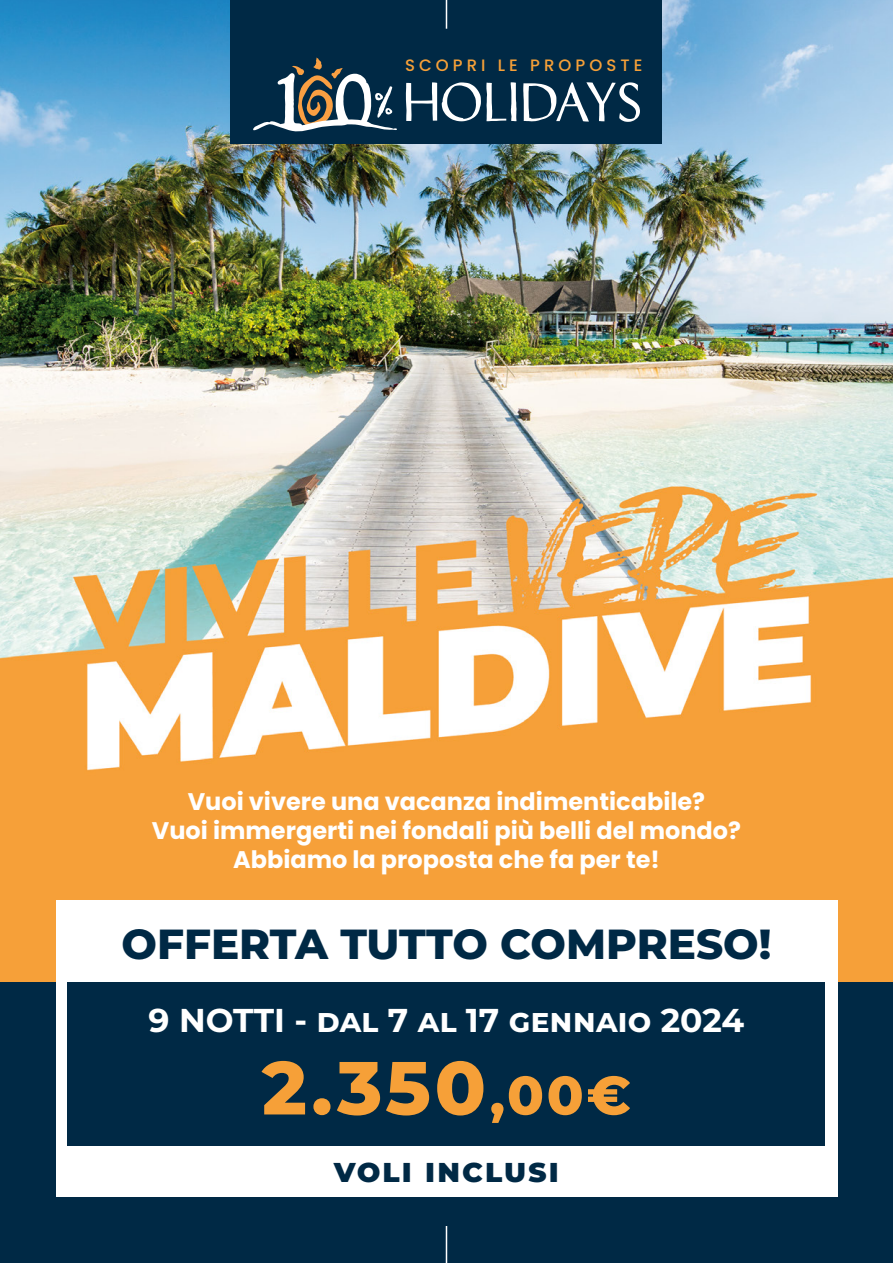
<style>
.page{position:relative;width:893px;height:1263px;background:#fff}
.page>*{position:absolute;margin:0;border:0;box-sizing:border-box;transform-origin:0 0}
.t1{font:800 75px "Montserrat";color:#f6a038}
.t2{font:800 42px "Montserrat";color:#002945}
.t3{font:700 33px "Montserrat";color:#fff}
.t4{font:800 33px "Montserrat";letter-spacing:.05em;color:#002945}
.t5{font:700 24px "Poppins";color:#fff}
.t6{font:500 16.5px "Poppins";letter-spacing:.245em;color:#f6a038}
.s1{font-size:54px}
</style>
<div class="page">
<img style="left:0;top:0;width:893px;height:982px">
<div style="left:231px;top:0;width:431px;height:144px;background:#002945"></div>
<div style="left:0;top:982px;width:893px;height:281px;background:#002945"></div>
<div style="left:56px;top:900px;width:781px;height:297px;background:#fff"></div>
<div style="left:68px;top:982px;width:757px;height:164px;background:#002945"></div>
<svg style="left:446px;top:0;width:1px;height:29px"></svg>
<svg style="left:406px;top:82px;width:110px;height:39px"></svg>
<svg style="left:523px;top:82px;width:117px;height:40px"></svg>
<svg style="left:253px;top:58px;width:144px;height:74px"></svg>
<hr style="left:446px;top:1226px;width:1px;height:37px;background:#fff">
<p class="t6" style="left:405px;top:56px;width:239px">SCOPRI LE PROPOSTE</p>
<p class="t5" style="left:188px;top:788px;width:519px">Vuoi vivere una vacanza indimenticabile?</p>
<p class="t5" style="left:152px;top:817px;width:591px">Vuoi immergerti nei fondali più belli del mondo?</p>
<p class="t5" style="left:233px;top:846px;width:428px">Abbiamo la proposta che fa per te!</p>
<p class="t2" style="left:122px;top:913px;width:651px">OFFERTA TUTTO COMPRESO!</p>
<p class="t3" style="left:149px;top:997px;width:597px">9 NOTTI - dal 7 al 17 gennaio 2024</p>
<p class="t1" style="left:262px;top:1033px;width:371px">2.350<span class="s1">,00€</span></p>
<p class="t4" style="left:334px;top:1146px;width:227px">voli inclusi</p>
</div>
